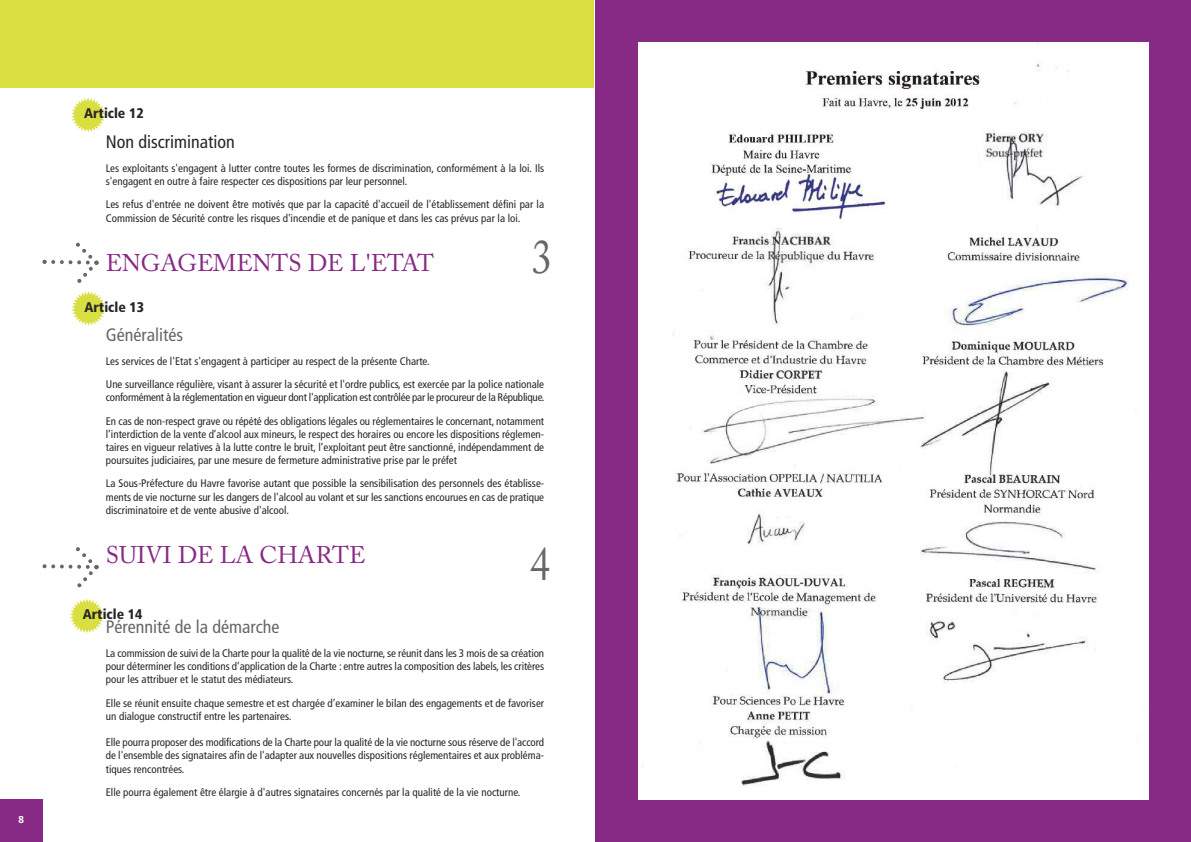
<style>
.page{position:relative;width:1191px;height:842px;background:#fff}
.page>*{position:absolute;margin:0;border:0;box-sizing:border-box;transform-origin:0 0}
.t1{font:47.9px "Adobe Caslon Pro";color:#686768;scale:.84 1}
.t2{font:24px "Adobe Caslon Pro";color:#872a85}
.t3{font:condensed 18px "Frutiger";color:#686768}
.t4{font:condensed 18px "Frutiger";color:#272627}
.t5{font:900 condensed 14px "Frutiger";color:#272627}
.t6{font:condensed 11px/13.2px "Frutiger";color:#272627}
.t7{font:condensed 11px/23.2px "Frutiger";letter-spacing:-.02em;color:#272627}
.t8{font:700 10px "Frutiger";color:#fff}
</style>
<div class="page">
<div style="left:0;top:799px;width:43px;height:43px;background:#872a85"></div>
<div style="left:0;top:0;width:593px;height:87px;background:#d9df41"></div>
<svg style="left:71px;top:98px;width:34px;height:34px"></svg>
<svg style="left:42px;top:547px;width:57px;height:41px"></svg>
<svg style="left:42px;top:242px;width:63px;height:84px"></svg>
<svg style="left:70px;top:599px;width:34px;height:34px"></svg>
<div style="left:595px;top:0;width:596px;height:842px;background:#872a85"></div>
<img style="left:638px;top:43px;width:510px;height:756px">
<p class="t8" style="left:18px;top:816px;width:7px">8</p>
<p class="t5" style="left:84px;top:108px;width:61px">Article 12</p>
<h3 class="t4" style="left:106px;top:135px;width:130px">Non discrimination</h3>
<p class="t6" style="left:106px;top:163px;width:440px">Les exploitants s'engagent à lutter contre toutes les formes de discrimination, conformément à la loi. Ils s'engagent en outre à faire respecter ces dispositions par leur personnel.</p>
<p class="t6" style="left:106px;top:199px;width:440px">Les refus d'entrée ne doivent être motivés que par la capacité d'accueil de l'établissement défini par la<br>Commission de Sécurité contre les risques d'incendie et de panique et dans les cas prévus par la loi.</p>
<h2 class="t2" style="left:106px;top:254px;width:330px">ENGAGEMENTS DE L'ETAT</h2>
<h1 class="t1" style="left:532px;top:239px;width:26px">3</h1>
<p class="t5" style="left:84px;top:301px;width:61px">Article 13</p>
<h3 class="t3" style="left:106px;top:328px;width:79px">Généralités</h3>
<p class="t6" style="left:106px;top:350px;width:440px;line-height:23.2px">Les services de l'Etat s'engagent à participer au respect de la présente Charte.<br>Une surveillance régulière, visant à assurer la sécurité et l'ordre publics, est exercée par la police nationale</p>
<p class="t7" style="left:106px;top:387px;width:440px">conformément à la réglementation en vigueur dont l'application est contrôlée par le procureur de la République.<br>En cas de non-respect grave ou répété des obligations légales ou réglementaires le concernant, notamment</p>
<p class="t6" style="left:106px;top:428px;width:440px;text-align:justify">l’interdiction de la vente d’alcool aux mineurs, le respect des horaires ou encore les dispositions réglemen&shy;taires en vigueur relatives à la lutte contre le bruit, l’exploitant peut être sanctionné, indépendamment de poursuites judiciaires, par une mesure de fermeture administrative prise par le préfet</p>
<p class="t6" style="left:106px;top:478px;width:440px;text-align:justify">La Sous-Préfecture du Havre favorise autant que possible la sensibilisation des personnels des établisse&shy;ments de vie nocturne sur les dangers de l'alcool au volant et sur les sanctions encourues en cas de pratique discriminatoire et de vente abusive d'alcool.</p>
<h2 class="t2" style="left:106px;top:546px;width:261px">SUIVI DE LA CHARTE</h2>
<h1 class="t1" style="left:530px;top:546px;width:26px">4</h1>
<p class="t5" style="left:83px;top:609px;width:61px">Article 14</p>
<h3 class="t3" style="left:106px;top:620px;width:175px">Pérennité de la démarche</h3>
<p class="t6" style="left:106px;top:647px;width:440px;text-align:justify">La commission de suivi de la Charte pour la qualité de la vie nocturne, se réunit dans les 3 mois de sa création pour déterminer les conditions d’application de la Charte : entre autres la composition des labels, les critères pour les attribuer et le statut des médiateurs.</p>
<p class="t6" style="left:106px;top:697px;width:440px">Elle se réunit ensuite chaque semestre et est chargée d’examiner le bilan des engagements et de favoriser un dialogue constructif entre les partenaires.</p>
<p class="t6" style="left:106px;top:737px;width:440px;text-align:justify">Elle pourra proposer des modifications de la Charte pour la qualité de la vie nocturne sous réserve de l'accord de l'ensemble des signataires afin de l'adapter aux nouvelles dispositions réglementaires et aux probléma&shy;tiques rencontrées.</p>
<p class="t6" style="left:106px;top:786px;width:416px">Elle pourra également être élargie à d'autres signataires concernés par la qualité de la vie nocturne.</p>
</div>
